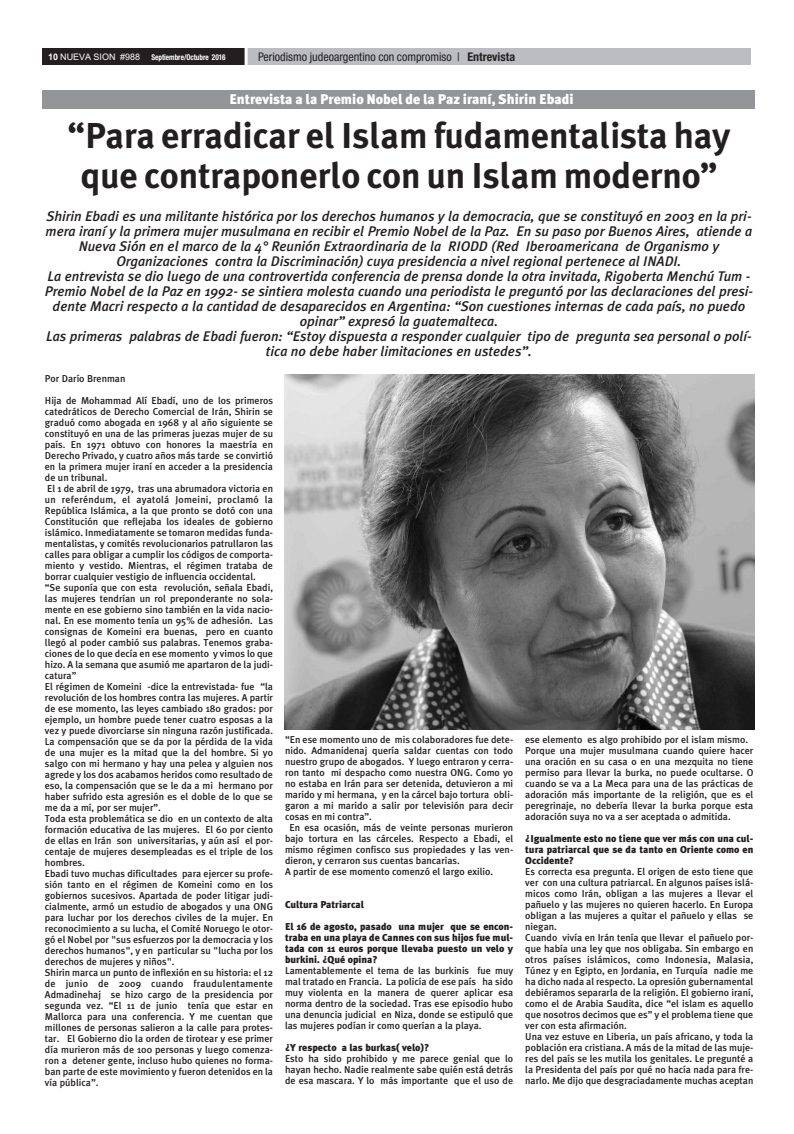
<style>
.page{position:relative;width:794px;height:1134px;background:#fff}
.page>*{position:absolute;margin:0;border:0;box-sizing:border-box;transform-origin:0 0}
.t1{font:700 36px/40px "Meta Plus";color:#231f20;text-align:center}
.t2{font:italic 500 14px/15px "Meta Plus";color:#231f20;text-align:center}
.t3{font:900 14px "Meta Plus";color:#fff}
.t4{font:condensed 12px "Helvetica Neue";color:#231f20}
.t5{font:500 10px/11px "Meta Plus";color:#231f20}
.t6{font:900 10px/11px "Meta Plus";color:#231f20;text-align:justify}
.t7{font:9px "Arial";color:#fff}
.t8{font:700 condensed 8px "Helvetica Neue";color:#fff;scale:.9 1}
.s1{font-weight:700}
</style>
<div class="page">
<div style="left:42px;top:48px;width:276px;height:17px;background:#231f20"></div>
<div style="left:246px;top:48px;width:504px;height:17px;background:#bcbdc0"></div>
<hr style="left:245px;top:48px;width:3px;height:17px;background:#fff">
<div style="left:42px;top:91px;width:713px;height:18px;background:#939598"></div>
<img style="left:284px;top:374px;width:470px;height:355px">
<p class="t7" style="left:48px;top:51px;width:94px"><span class="s1">10</span> NUEVA SION #988</p>
<p class="t8" style="left:151px;top:54px;width:84px">Septiembre/Octubre 2016</p>
<p class="t4" style="left:258px;top:52px;width:258px">Periodismo judeoargentino con compromiso | <span class="s1">Entrevista</span></p>
<h2 class="t3" style="left:229px;top:91px;width:345px">Entrevista a la Premio Nobel de la Paz iraní, Shirin Ebadi</h2>
<h1 class="t1" style="left:68px;top:116px;width:664px">“Para erradicar el Islam fudamentalista hay que contraponerlo con un Islam moderno”</h1>
<p class="t2" style="left:45px;top:209px;width:709px">Shirin Ebadi es una militante histórica por los derechos humanos y la democracia, que se constituyó en 2003 en la pri&shy;mera iraní y la primera mujer musulmana en recibir el Premio Nobel de la Paz. En su paso por Buenos Aires, atiende a Nueva Sión en el marco de la 4° Reunión Extraordinaria de la RIODD (Red Iberoamericana de Organismo y Organizaciones contra la Discriminación) cuya presidencia a nivel regional pertenece al INADI.<br>La entrevista se dio luego de una controvertida conferencia de prensa donde la otra invitada, Rigoberta Menchú Tum - Premio Nobel de la Paz en 1992- se sintiera molesta cuando una periodista le preguntó por las declaraciones del presi&shy;dente Macri respecto a la cantidad de desaparecidos en Argentina: “Son cuestiones internas de cada país, no puedo opinar” expresó la guatemalteca.<br>Las primeras palabras de Ebadi fueron: “Estoy dispuesta a responder cualquier tipo de pregunta sea personal o polí&shy;tica no debe haber limitaciones en ustedes”.</p>
<p class="t5" style="left:45px;top:368px;width:230px;line-height:22px">Por Darío Brenman<br>Hija de Mohammad Alí Ebadí, uno de los primeros</p>
<p class="t5" style="left:45px;top:406px;width:230px">catedráticos de Derecho Comercial de Irán, Shirin se graduó como abogada en 1968 y al año siguiente se constituyó en una de las primeras juezas mujer de su país. En 1971 obtuvo con honores la maestría en Derecho Privado, y cuatro años más tarde se convirtió en la primera mujer iraní en acceder a la presidencia de un tribunal.<br>El 1 de abril de 1979, tras una abrumadora victoria en un referéndum, el ayatolá Jomeini, proclamó la República Islámica, a la que pronto se dotó con una Constitución que reflejaba los ideales de gobierno islámico. Inmediatamente se tomaron medidas funda&shy;mentalistas, y comités revolucionarios patrullaron las calles para obligar a cumplir los códigos de comporta&shy;miento y vestido. Mientras, el régimen trataba de borrar cualquier vestigio de influencia occidental. “Se suponía que con esta revolución, señala Ebadi, las mujeres tendrían un rol preponderante no sola&shy;mente en ese gobierno sino también en la vida nacio&shy;nal. En ese momento tenía un 95% de adhesión. Las consignas de Komeini era buenas, pero en cuanto llegó al poder cambió sus palabras. Tenemos graba&shy;ciones de lo que decía en ese momento y vimos lo que hizo. A la semana que asumió me apartaron de la judi&shy;catura”<br>El régimen de Komeini -dice la entrevistada- fue “la revolución de los hombres contra las mujeres. A partir de ese momento, las leyes cambiado 180 grados: por ejemplo, un hombre puede tener cuatro esposas a la vez y puede divorciarse sin ninguna razón justificada.<br>La compensación que se da por la pérdida de la vida de una mujer es la mitad que la del hombre. Si yo salgo con mi hermano y hay una pelea y alguien nos agrede y los dos acabamos heridos como resultado de eso, la compensación que se le da a mi hermano por haber sufrido esta agresión es el doble de lo que se me da a mí, por ser mujer”.<br>Toda esta problemática se dio en un contexto de alta formación educativa de las mujeres. El 60 por ciento de ellas en Irán son universitarias, y aún así el por&shy;centaje de mujeres desempleadas es el triple de los hombres.<br>Ebadi tuvo muchas dificultades para ejercer su profe&shy;sión tanto en el régimen de Komeini como en los gobiernos sucesivos. Apartada de poder litigar judi&shy;cialmente, armó un estudio de abogados y una ONG para luchar por los derechos civiles de la mujer. En reconocimiento a su lucha, el Comité Noruego le otor&shy;gó el Nobel por "sus esfuerzos por la democracia y los derechos humanos", y en particular su "lucha por los derechos de mujeres y niños".<br>Shirin marca un punto de inflexión en su historia: el 12 de junio de 2009 cuando fraudulentamente Admadinehaj se hizo cargo de la presidencia por segunda vez. “El 11 de junio tenía que estar en Mallorca para una conferencia. Y me cuentan que millones de personas salieron a la calle para protes&shy;tar. El Gobierno dio la orden de tirotear y ese primer día murieron más de 100 personas y luego comenza&shy;ron a detener gente, incluso hubo quienes no forma&shy;ban parte de este movimiento y fueron detenidos en la vía pública”.</p>
<p class="t5" style="left:285px;top:734px;width:230px">“En ese momento uno de mis colaboradores fue dete-</p>
<p class="t5" style="left:285px;top:745px;width:230px">nido. Admanidenaj quería saldar cuentas con todo</p>
<p class="t5" style="left:285px;top:756px;width:230px">nuestro grupo de abogados. Y luego entraron y cerra-</p>
<p class="t5" style="left:285px;top:767px;width:230px">ron tanto mi despacho como nuestra ONG. Como yo</p>
<p class="t5" style="left:285px;top:778px;width:230px">no estaba en Irán para ser detenida, detuvieron a mi</p>
<p class="t5" style="left:285px;top:789px;width:230px">marido y mi hermana, y en la cárcel bajo tortura obli-</p>
<p class="t5" style="left:285px;top:800px;width:230px">garon a mi marido a salir por televisión para decir</p>
<p class="t5" style="left:285px;top:811px;width:88px">cosas en mi contra”.</p>
<p class="t5" style="left:289px;top:822px;width:225px">En esa ocasión, más de veinte personas murieron</p>
<p class="t5" style="left:285px;top:833px;width:230px">bajo tortura en las cárceles. Respecto a Ebadi, el</p>
<p class="t5" style="left:285px;top:844px;width:230px">mismo régimen confisco sus propiedades y las ven-</p>
<p class="t5" style="left:285px;top:855px;width:176px">dieron, y cerraron sus cuentas bancarias.</p>
<p class="t5" style="left:285px;top:866px;width:210px">A partir de ese momento comenzó el largo exilio.</p>
<p class="t6" style="left:285px;top:899px;width:80px">Cultura Patriarcal</p>
<p class="t6" style="left:285px;top:921px;width:230px">El 16 de agosto, pasado una mujer que se encon&shy;traba en una playa de Cannes con sus hijos fue mul&shy;tada con 11 euros porque llevaba puesto un velo y burkini. ¿Qué opina?</p>
<p class="t5" style="left:285px;top:965px;width:230px;text-align:justify">Lamentablemente el tema de las burkinis fue muy mal tratado en Francia. La policía de ese país ha sido muy violenta en la manera de querer aplicar esa norma dentro de la sociedad. Tras ese episodio hubo una denuncia judicial en Niza, donde se estipuló que las mujeres podían ir como querían a la playa.</p>
<p class="t6" style="left:285px;top:1042px;width:146px">¿Y respecto a las burkas( velo)?</p>
<p class="t5" style="left:285px;top:1053px;width:230px;text-align:justify">Esto ha sido prohibido y me parece genial que lo hayan hecho. Nadie realmente sabe quién está detrás de esa mascara. Y lo más importante que el uso de</p>
<p class="t5" style="left:525px;top:734px;width:230px">ese elemento es algo prohibido por el islam mismo.<br>Porque una mujer musulmana cuando quiere hacer una oración en su casa o en una mezquita no tiene permiso para llevar la burka, no puede ocultarse. O cuando se va a La Meca para una de las prácticas de adoración más importante de la religión, que es el peregrinaje, no debería llevar la burka porque esta adoración suya no va a ser aceptada o admitida.</p>
<p class="t6" style="left:525px;top:833px;width:230px">¿Igualmente esto no tiene que ver más con una cul&shy;tura patriarcal que se da tanto en Oriente como en Occidente?</p>
<p class="t5" style="left:525px;top:866px;width:230px">Es correcta esa pregunta. El origen de esto tiene que ver con una cultura patriarcal. En algunos países islá&shy;micos como Irán, obligan a las mujeres a llevar el pañuelo y las mujeres no quieren hacerlo. En Europa obligan a las mujeres a quitar el pañuelo y ellas se niegan.<br>Cuando vivía en Irán tenía que llevar el pañuelo por&shy;que había una ley que nos obligaba. Sin embargo en otros países islámicos, como Indonesia, Malasia, Túnez y en Egipto, en Jordania, en Turquía nadie me ha dicho nada al respecto. La opresión gubernamental debiéramos separarla de la religión. El gobierno iraní, como el de Arabia Saudita, dice “el islam es aquello que nosotros decimos que es” y el problema tiene que ver con esta afirmación.<br>Una vez estuve en Liberia, un país africano, y toda la población era cristiana. A más de la mitad de las muje&shy;res del país se les mutila los genitales. Le pregunté a la Presidenta del país por qué no hacía nada para fre&shy;narlo. Me dijo que desgraciadamente muchas aceptan</p>
</div>
